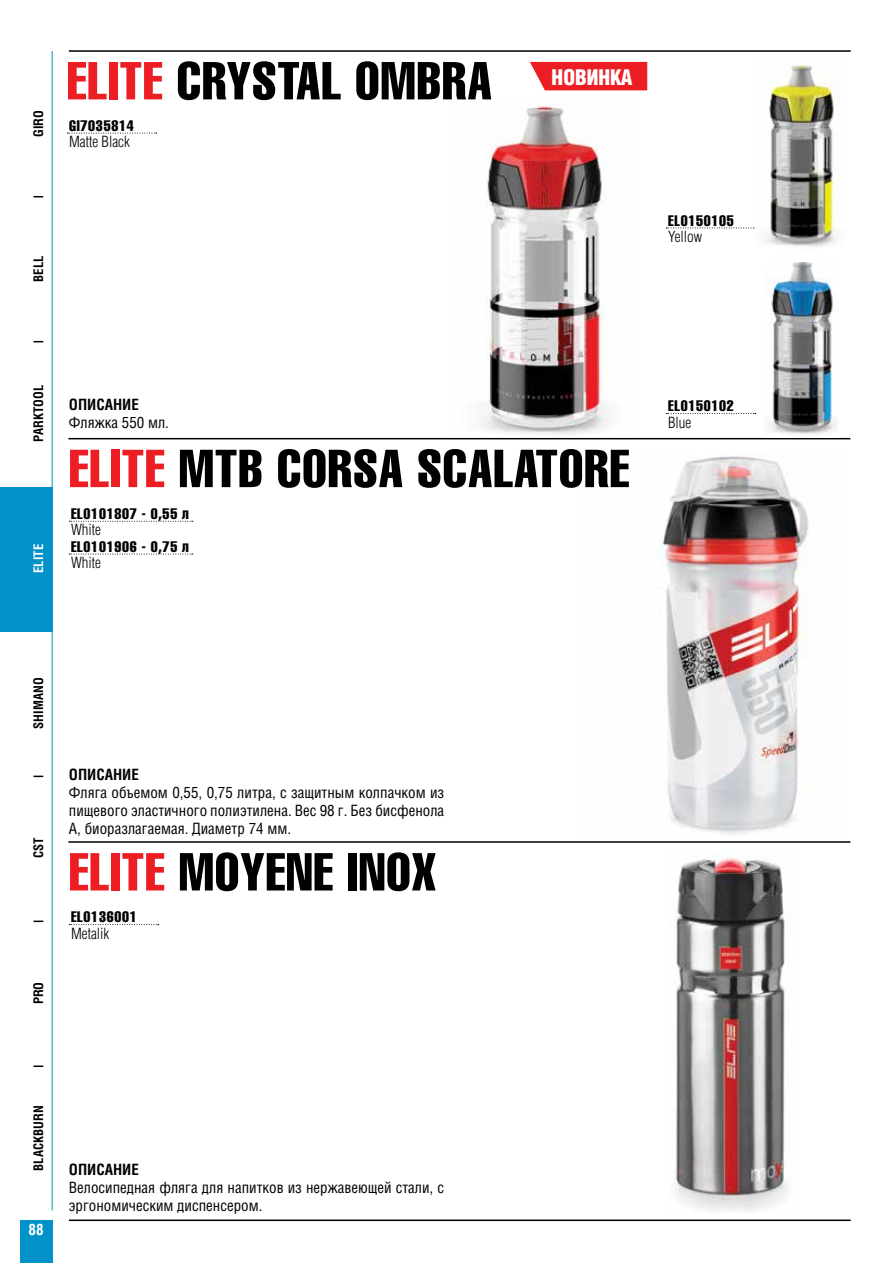
<style>
.page{position:relative;width:893px;height:1263px;background:#fff}
.page>*{position:absolute;margin:0;border:0;box-sizing:border-box;transform-origin:0 0}
.t1{font:52.5px "AG Letterica Compressed C";letter-spacing:.02em;color:#000}
.t2{font:21px "AG Letterica Demi Condensed C";color:#fff}
.t3{font:15px/18px "AG Letterica Condensed C";color:#000;text-align:justify}
.t4{font:15px "AG Letterica Compressed C";letter-spacing:.05em;color:#000}
.t5{font:15px "AG Letterica Light Condensed C";color:#000}
.t6{font:700 15px "AG Letterica Condensed C";color:#000}
.t7{font:700 15px "AG Letterica Condensed C";color:#fff}
.t8{font:700 12.75px "AG Letterica Condensed C";color:#000}
.t9{font:700 12.75px "AG Letterica Condensed C";color:#fff}
.s1{color:#ed1d24}
</style>
<div class="page">
<hr style="left:69px;top:1219px;width:782px;height:2px;background:#000">
<hr style="left:69px;top:50px;width:782px;height:2px;background:#000">
<div style="left:0;top:487px;width:53px;height:144px;background:#0092c8"></div>
<div style="left:20px;top:1220px;width:33px;height:43px;background:#0092c8"></div>
<hr style="left:52px;top:51px;width:1px;height:1159px;background:#0092c8">
<svg style="left:34px;top:920px;width:9px;height:2px"></svg>
<svg style="left:34px;top:1065px;width:9px;height:2px"></svg>
<hr style="left:68px;top:438px;width:782px;height:1px;background:#000">
<hr style="left:68px;top:841px;width:782px;height:2px;background:#000">
<img style="left:481px;top:105px;width:127px;height:330px">
<svg style="left:666px;top:413px;width:90px;height:1px"></svg>
<svg style="left:666px;top:228px;width:89px;height:1px"></svg>
<svg style="left:67px;top:133px;width:90px;height:1px"></svg>
<div style="left:530px;top:62px;width:117px;height:28px;background:#ed1d24"></div>
<img style="left:769px;top:262px;width:68px;height:173px">
<img style="left:764px;top:65px;width:77px;height:182px">
<img style="left:657px;top:456px;width:151px;height:378px">
<svg style="left:69px;top:521px;width:124px;height:1px"></svg>
<svg style="left:69px;top:554px;width:124px;height:1px"></svg>
<img style="left:672px;top:856px;width:117px;height:356px">
<svg style="left:69px;top:924px;width:90px;height:1px"></svg>
<p class="t8" style="left:31px;top:137px;width:28px;rotate:-90deg">GIRO</p>
<h1 class="t1" style="left:67px;top:52px;width:426px"><span class="s1">ELITE</span> CRYSTAL OMBRA</h1>
<h2 class="t2" style="left:552px;top:65px;width:82px">НОВИНКА</h2>
<p class="t4" style="left:69px;top:118px;width:66px">GI7035814</p>
<p class="t5" style="left:69px;top:133px;width:62px">Matte Black</p>
<p class="t8" style="left:31px;top:282px;width:28px;rotate:-90deg">BELL</p>
<p class="t4" style="left:668px;top:212px;width:67px">EL0150105</p>
<p class="t5" style="left:668px;top:228px;width:36px">Yellow</p>
<p class="t8" style="left:31px;top:442px;width:58px;rotate:-90deg">PARKTOOL</p>
<p class="t9" style="left:31px;top:573px;width:31px;rotate:-90deg">ELITE</p>
<p class="t6" style="left:69px;top:396px;width:72px">ОПИСАНИЕ</p>
<p class="t3" style="left:69px;top:414px;width:102px">Фляжка 550 мл.</p>
<h1 class="t1" style="left:69px;top:440px;width:562px"><span class="s1">ELITE</span> MTB CORSA SCALATORE</h1>
<p class="t4" style="left:71px;top:506px;width:119px">EL0101807 - 0,55 л</p>
<p class="t5" style="left:71px;top:521px;width:31px">White</p>
<p class="t4" style="left:71px;top:538px;width:119px">EL0101906 - 0,75 л</p>
<p class="t5" style="left:71px;top:554px;width:31px">White</p>
<p class="t4" style="left:668px;top:398px;width:67px">EL0150102</p>
<p class="t5" style="left:668px;top:413px;width:25px">Blue</p>
<p class="t8" style="left:31px;top:729px;width:53px;rotate:-90deg">SHIMANO</p>
<p class="t8" style="left:31px;top:858px;width:22px;rotate:-90deg">CST</p>
<p class="t8" style="left:31px;top:1004px;width:24px;rotate:-90deg">PRO</p>
<p class="t6" style="left:69px;top:765px;width:72px">ОПИСАНИЕ</p>
<p class="t3" style="left:69px;top:783px;width:377px">Фляга объемом 0,55, 0,75 литра, с защитным колпачком из пищевого эластичного полиэтилена. Вес 98 г. Без бисфенола А, биоразлагаемая. Диаметр 74 мм.</p>
<h1 class="t1" style="left:69px;top:843px;width:369px"><span class="s1">ELITE</span> MOYENE INOX</h1>
<p class="t4" style="left:71px;top:909px;width:67px">EL0136001</p>
<p class="t5" style="left:71px;top:924px;width:40px">Metalik</p>
<p class="t8" style="left:31px;top:1170px;width:67px;rotate:-90deg">BLACKBURN</p>
<p class="t7" style="left:29px;top:1221px;width:16px">88</p>
<p class="t6" style="left:69px;top:1160px;width:72px">ОПИСАНИЕ</p>
<p class="t3" style="left:69px;top:1178px;width:377px">Велосипедная фляга для напитков из нержавеющей стали, с эргономическим диспенсером.</p>
</div>
